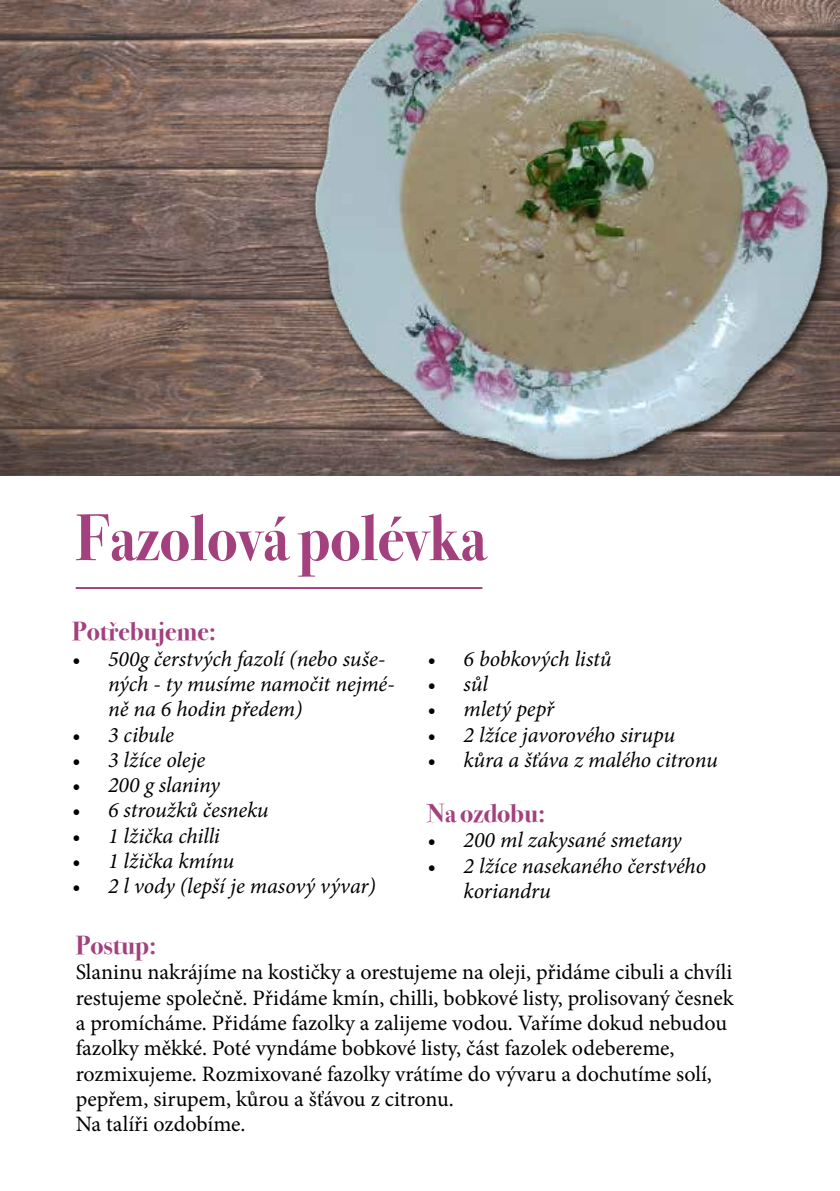
<style>
.page{position:relative;width:840px;height:1191px;background:#fff}
.page>*{position:absolute;margin:0;border:0;box-sizing:border-box;transform-origin:0 0}
.t1{font:700 66px "Bodoni Svty Two ITCTT";color:#a3417e;scale:.91 1}
.t2{font:700 26px "Bodoni Svty Two ITCTT";color:#a3417e}
.t3{font:22px/25.4px "Minion Pro";color:#000}
.t4{font:italic 22px/25.4px "Minion Pro";letter-spacing:-.005em;color:#000}
</style>
<div class="page">
<img style="left:0;top:0;width:146px;height:475px">
<img style="left:146px;top:0;width:693px;height:476px">
<hr style="left:76px;top:587px;width:406px;height:2px;background:#a3417e">
<h1 class="t1" style="left:76px;top:483px;width:453px">Fazolová polévka</h1>
<p class="t2" style="left:72px;top:610px;width:145px">Potřebujeme:</p>
<p class="t4" style="left:108px;top:646px;width:288px;text-indent:-36px">• 500g čerstvých fazolí (nebo suše&shy;ných - ty musíme namočit nejmé&shy;ně na 6 hodin předem)</p>
<p class="t4" style="left:72px;top:721px;width:103px">• 3 cibule</p>
<p class="t4" style="left:72px;top:747px;width:135px">• 3 lžíce oleje</p>
<p class="t4" style="left:72px;top:772px;width:149px">• 200 g slaniny</p>
<p class="t4" style="left:72px;top:797px;width:198px">• 6 stroužků česneku</p>
<p class="t4" style="left:72px;top:823px;width:149px">• 1 lžička chilli</p>
<p class="t4" style="left:72px;top:848px;width:163px">• 1 lžička kmínu</p>
<p class="t4" style="left:72px;top:873px;width:305px">• 2 l vody (lepší je masový vývar)</p>
<p class="t4" style="left:427px;top:646px;width:185px">• 6 bobkových listů</p>
<p class="t4" style="left:427px;top:671px;width:62px">• sůl</p>
<p class="t4" style="left:427px;top:696px;width:128px">• mletý pepř</p>
<p class="t4" style="left:427px;top:721px;width:249px">• 2 lžíce javorového sirupu</p>
<p class="t4" style="left:427px;top:747px;width:291px">• kůra a šťáva z malého citronu</p>
<p class="t2" style="left:427px;top:791px;width:119px">Na ozdobu:</p>
<p class="t4" style="left:427px;top:827px;width:255px">• 200 ml zakysané smetany</p>
<p class="t4" style="left:463px;top:853px;width:244px;text-indent:-36px">• 2 lžíce nasekaného čerstvého koriandru</p>
<p class="t2" style="left:76px;top:923px;width:82px">Postup:</p>
<p class="t3" style="left:76px;top:959px;width:659px">Slaninu nakrájíme na kostičky a orestujeme na oleji, přidáme cibuli a chvíli restujeme společně. Přidáme kmín, chilli, bobkové listy, prolisovaný česnek a promícháme. Přidáme fazolky a zalijeme vodou. Vaříme dokud nebudou fazolky měkké. Poté vyndáme bobkové listy, část fazolek odebereme, rozmixujeme. Rozmixované fazolky vrátíme do vývaru a dochutíme solí, pepřem, sirupem, kůrou a šťávou z citronu.<br>Na talíři ozdobíme.</p>
</div>
